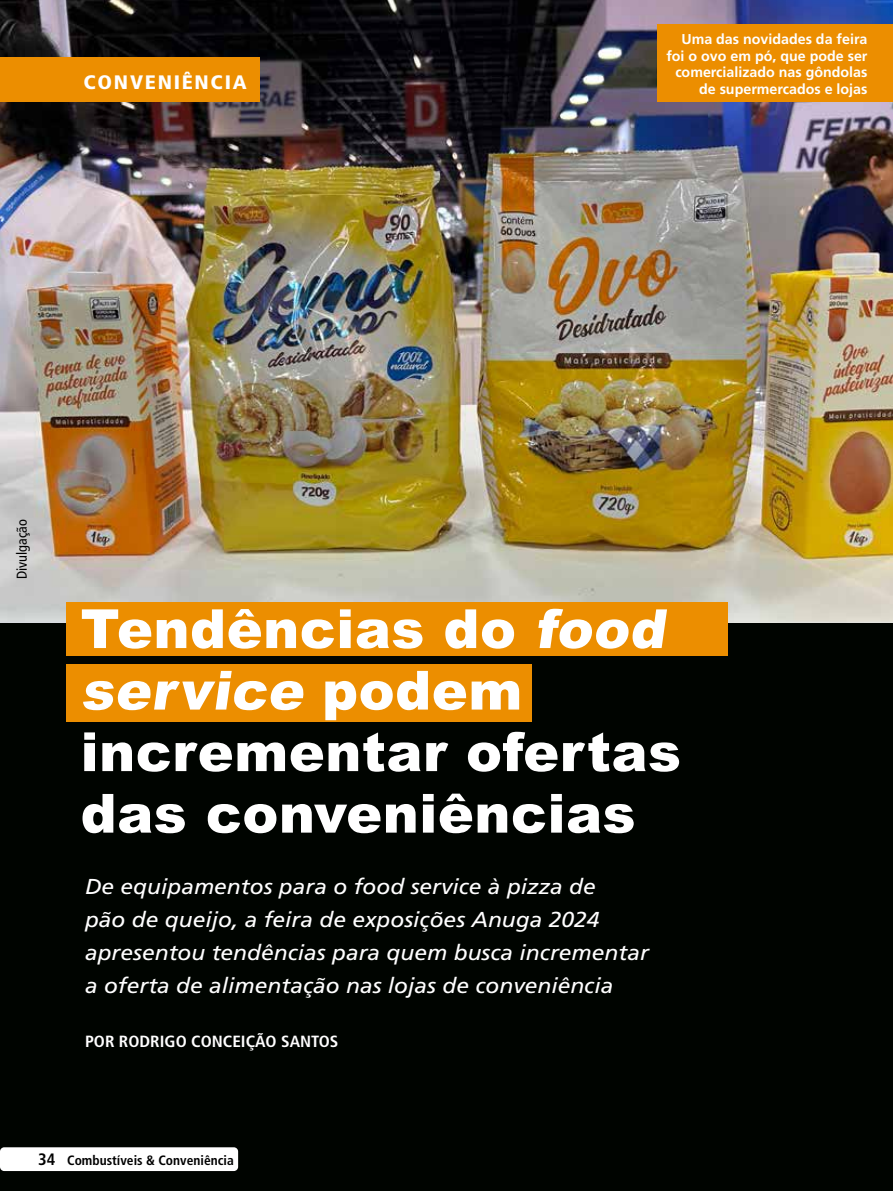
<style>
.page{position:relative;width:893px;height:1191px;background:#fff}
.page>*{position:absolute;margin:0;border:0;box-sizing:border-box;transform-origin:0 0}
.t1{font:900 54px/61.5px "Arial";letter-spacing:.01em;color:#fff}
.t2{font:italic 21.6px/33px "Frutiger";color:#fff;scale:1.06 1}
.t3{font:900 condensed 19.5px "Frutiger";letter-spacing:.08em;color:#fff;scale:1.1 1}
.t4{font:700 condensed 16.2px "Frutiger";color:#fff;scale:1.06 1}
.t5{font:700 14.25px/16.5px "Frutiger";color:#fff;text-align:right}
.t6{font:condensed 14.25px "Frutiger";color:#000}
.t7{font:700 condensed 13.5px "Frutiger";color:#000}
.s1{font-size:16.5px}
</style>
<div class="page">
<img style="left:0;top:0;width:893px;height:638px">
<div style="left:1px;top:623px;width:892px;height:568px;background:#000400"></div>
<div style="left:0;top:1147px;width:238px;height:24px;background:#fff;border-radius:4px"></div>
<div style="left:66px;top:602px;width:661px;height:53px;background:#ec8e00"></div>
<div style="left:66px;top:663px;width:465px;height:58px;background:#ec8e00"></div>
<div style="left:658px;top:24px;width:235px;height:78px;background:#ec8e00"></div>
<div style="left:0;top:57px;width:259px;height:45px;background:#ec8e00"></div>
<p class="t3" style="left:71px;top:71px;width:150px">CONVENIÊNCIA</p>
<p class="t3" style="left:84px;top:71px;width:150px">CONVENIÊNCIA</p>
<p class="t5" style="left:666px;top:31px;width:203px">Uma das novidades da feira foi o ovo em pó, que pode ser comercializado nas gôndolas de supermercados e lojas</p>
<p class="t6" style="left:14px;top:579px;width:61px;rotate:-90deg">Divulgação</p>
<h1 class="t1" style="left:81px;top:596px;width:602px">Tendências do food service p o d e m incrementar ofertas das conveniências</h1>
<p class="t2" style="left:85px;top:870px;width:533px">De equipamentos para o food service à pizza de<br>pão de queijo, a feira de exposições Anuga 2024 apresentou tendências para quem busca incrementar a oferta de alimentação nas lojas de conveniência</p>
<p class="t4" style="left:85px;top:1031px;width:240px">POR RODRIGO CONCEIÇÃO SANTOS</p>
<p class="t7" style="left:38px;top:1152px;width:197px"><span class="s1">34</span> Combustíveis &amp; Conveniência</p>
</div>
